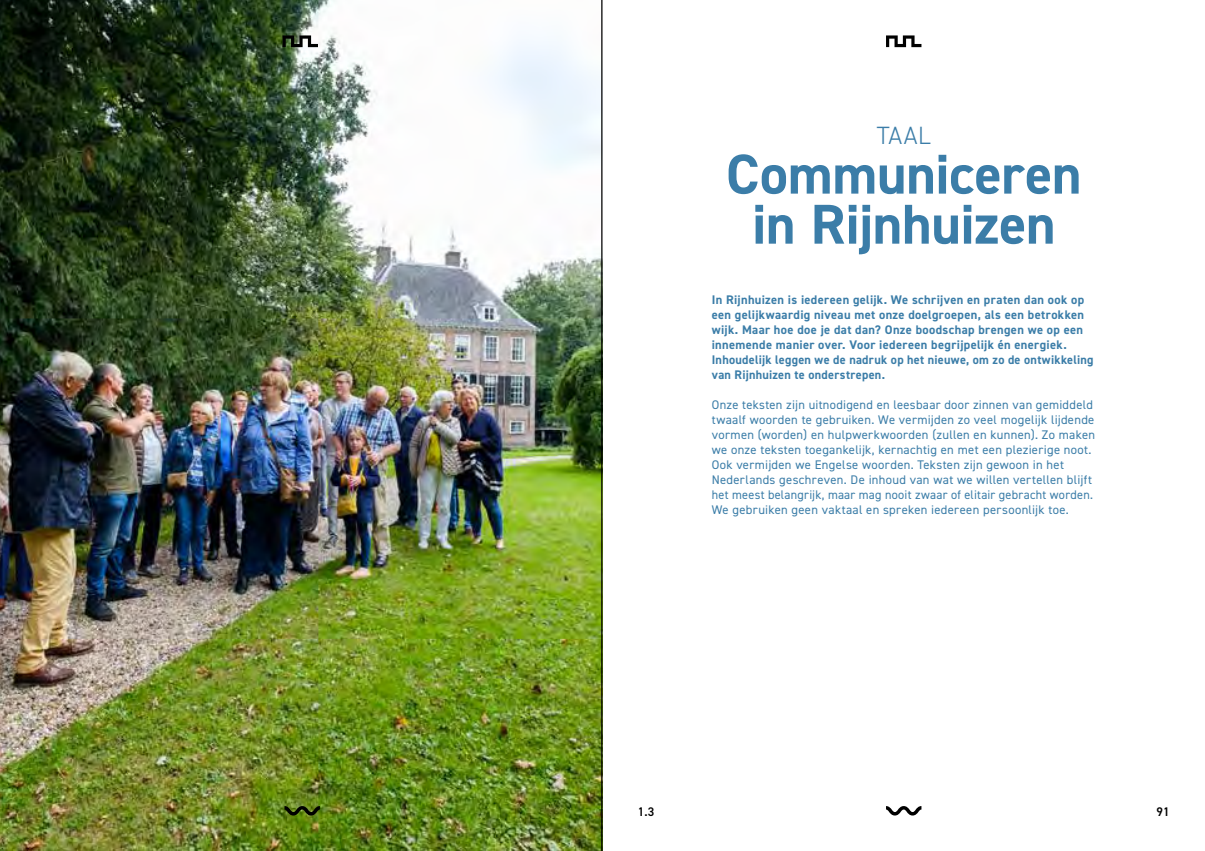
<style>
.page{position:relative;width:1205px;height:851px;background:#fff}
.page>*{position:absolute;margin:0;border:0;box-sizing:border-box;transform-origin:0 0}
.t1{font:700 56.25px/50px "DIN2014";letter-spacing:-.005em;color:#3b7da8;text-align:center}
.t2{font:300 25px "DIN2014";color:#3b7da8}
.t3{font:12.5px/15px "DIN2014";letter-spacing:.02em;color:#3b7da8}
.t4{font:700 12.5px/15px "DIN2014";letter-spacing:.025em;color:#3b7da8}
.t5{font:600 12.5px "DIN2014";color:#000}
</style>
<div class="page">
<img style="left:0;top:0;width:603px;height:850px">
<svg style="left:886px;top:35px;width:35px;height:12px"></svg>
<svg style="left:886px;top:806px;width:35px;height:9px"></svg>
<svg style="left:282px;top:35px;width:36px;height:12px"></svg>
<svg style="left:284px;top:805px;width:36px;height:10px"></svg>
<hr style="left:601px;top:0;width:1px;height:850px;background:#000">
<h3 class="t2" style="left:877px;top:120px;width:55px">TAAL</h3>
<h3 class="t1" style="left:726px;top:148px;width:357px">Communiceren in Rijnhuizen</h3>
<p class="t4" style="left:712px;top:292px;width:383px">In Rijnhuizen is iedereen gelijk. We schrijven en praten dan ook op een gelijkwaardig niveau met onze doelgroepen, als een betrokken wijk. Maar hoe doe je dat dan? Onze boodschap brengen we op een innemende manier over. Voor iedereen begrijpelijk én energiek.<br>Inhoudelijk leggen we de nadruk op het nieuwe, om zo de ontwikkeling van Rijnhuizen te onderstrepen.</p>
<p class="t3" style="left:712px;top:397px;width:385px">Onze teksten zijn uitnodigend en leesbaar door zinnen van gemiddeld twaalf woorden te gebruiken. We vermijden zo veel mogelijk lijdende vormen (worden) en hulpwerkwoorden (zullen en kunnen). Zo maken we onze teksten toegankelijk, kernachtig en met een plezierige noot.<br>Ook vermijden we Engelse woorden. Teksten zijn gewoon in het Nederlands geschreven. De inhoud van wat we willen vertellen blijft het meest belangrijk, maar mag nooit zwaar of elitair gebracht worden.<br>We gebruiken geen vaktaal en spreken iedereen persoonlijk toe.</p>
<p class="t5" style="left:638px;top:802px;width:18px">1.3</p>
<p class="t5" style="left:1156px;top:802px;width:15px">91</p>
</div>
